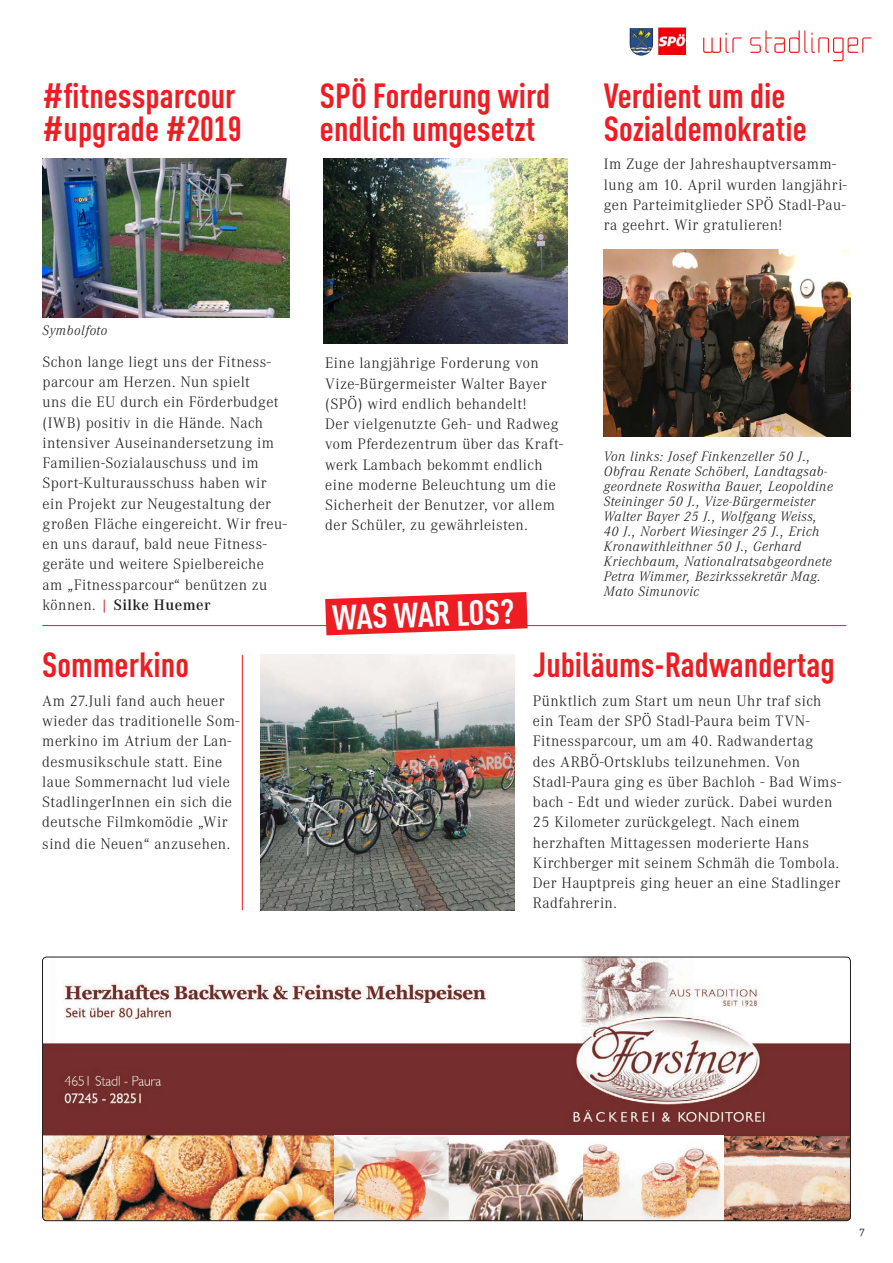
<style>
.page{position:relative;width:893px;height:1263px;background:#fff}
.page>*{position:absolute;margin:0;border:0;box-sizing:border-box;transform-origin:0 0}
.t1{font:700 34.5px/33px "CADIN Condensed";color:#ee1d23}
.t2{font:700 34.5px "CADIN Condensed";color:#fff}
.t3{font:300 15.75px/20.2px "Corporate A";letter-spacing:.03em;color:#231f20}
.t4{font:italic 300 14.25px/15px "Corporate A";letter-spacing:.04em;color:#231f20}
.t5{font:10.5px "CADIN Caps";color:#231f20}
.s1{font-weight:600;color:#d1232a}
.s2{font-weight:600}
</style>
<div class="page">
<img style="left:630px;top:28px;width:23px;height:28px">
<svg style="left:703px;top:30px;width:169px;height:31px"></svg>
<img style="left:659px;top:28px;width:26px;height:26px">
<img style="left:724px;top:1135px;width:127px;height:86px">
<img style="left:446px;top:957px;width:405px;height:178px">
<div style="left:326px;top:1042px;width:120px;height:93px;background:#752d2d"></div>
<div style="left:288px;top:1043px;width:38px;height:92px;background:#752d2d"></div>
<img style="left:43px;top:957px;width:8px;height:178px">
<img style="left:51px;top:985px;width:237px;height:150px">
<img style="left:43px;top:1135px;width:681px;height:86px">
<img style="left:64px;top:980px;width:428px;height:30px">
<img style="left:65px;top:1004px;width:428px;height:19px">
<img style="left:604px;top:249px;width:246px;height:188px">
<img style="left:43px;top:159px;width:246px;height:159px">
<img style="left:323px;top:159px;width:245px;height:185px">
<img style="left:260px;top:655px;width:254px;height:255px">
<hr style="left:42px;top:625px;width:804px;height:1px;background:#ee1d23">
<hr style="left:242px;top:655px;width:1px;height:255px;background:#ee1d23">
<svg style="left:325px;top:592px;width:203px;height:43px"></svg>
<h1 class="t1" style="left:43px;top:78px;width:201px">#fitnessparcour #upgrade #2019</h1>
<h1 class="t1" style="left:320px;top:78px;width:232px">SPÖ Forderung wird endlich umgesetzt</h1>
<p class="t4" style="left:43px;top:323px;width:66px">Symbolfoto</p>
<p class="t3" style="left:43px;top:352px;width:246px">Schon lange liegt uns der Fitness&shy;parcour am Herzen. Nun spielt<br>uns die EU durch ein Förderbudget (IWB) positiv in die Hände. Nach intensiver Auseinandersetzung im<br>Familien-Sozialauschuss und im<br>Sport-Kulturausschuss haben wir ein Projekt zur Neugestaltung der großen Fläche eingereicht. Wir freu&shy;en uns darauf, bald neue Fitness&shy;geräte und weitere Spielbereiche am „Fitnessparcour“ benützen zu können. <span class="s1">|</span> <span class="s2">Silke Huemer</span></p>
<p class="t3" style="left:325px;top:353px;width:240px">Eine langjährige Forderung von<br>Vize-Bürgermeister Walter Bayer (SPÖ) wird endlich behandelt!<br>Der vielgenutzte Geh- und Radweg vom Pferdezentrum über das Kraft&shy;werk Lambach bekommt endlich eine moderne Beleuchtung um die<br>Sicherheit der Benutzer, vor allem der Schüler, zu gewährleisten.</p>
<h1 class="t2" style="left:332px;top:597px;width:186px;rotate:-2deg">WAS WAR LOS?</h1>
<h1 class="t1" style="left:604px;top:78px;width:205px">Verdient um die<br>Sozialdemokratie</h1>
<p class="t3" style="left:604px;top:154px;width:245px">Im Zuge der Jahreshauptversamm&shy;lung am 10. April wurden langjähri&shy;gen Parteimitglieder SPÖ Stadl-Pau&shy;ra geehrt. Wir gratulieren!</p>
<p class="t4" style="left:604px;top:449px;width:231px">Von links: Josef Finkenzeller 50 J., Obfrau Renate Schöberl, Landtagsab&shy;geordnete Roswitha Bauer, Leopoldine Steininger 50 J., Vize-Bürgermeister Walter Bayer 25 J., Wolfgang Weiss, 40 J., Norbert Wiesinger 25 J., Erich Kronawithleithner 50 J., Gerhard Kriechbaum, Nationalratsabgeordnete Petra Wimmer, Bezirkssekretär Mag.<br>Mato Simunovic</p>
<h1 class="t1" style="left:42px;top:648px;width:148px">Sommerkino</h1>
<p class="t3" style="left:42px;top:691px;width:199px">Am 27.Juli fand auch heuer wieder das traditionelle Som&shy;merkino im Atrium der Lan&shy;desmusikschule statt. Eine laue Sommernacht lud viele<br>StadlingerInnen ein sich die deutsche Filmkomödie „Wir sind die Neuen“ anzusehen.</p>
<h1 class="t1" style="left:533px;top:648px;width:304px">Jubiläums-Radwandertag</h1>
<p class="t3" style="left:533px;top:691px;width:310px">Pünktlich zum Start um neun Uhr traf sich ein Team der SPÖ Stadl-Paura beim TVN-Fitnessparcour, um am 40. Radwandertag<br>des ARBÖ-Ortsklubs teilzunehmen. Von Stadl-Paura ging es über Bachloh - Bad Wims&shy;bach - Edt und wieder zurück. Dabei wurden 25 Kilometer zurückgelegt. Nach einem herzhaften Mittagessen moderierte Hans Kirchberger mit seinem Schmäh die Tombola.<br>Der Hauptpreis ging heuer an eine Stadlinger Radfahrerin.</p>
<p class="t5" style="left:860px;top:1225px;width:7px">7</p>
</div>
